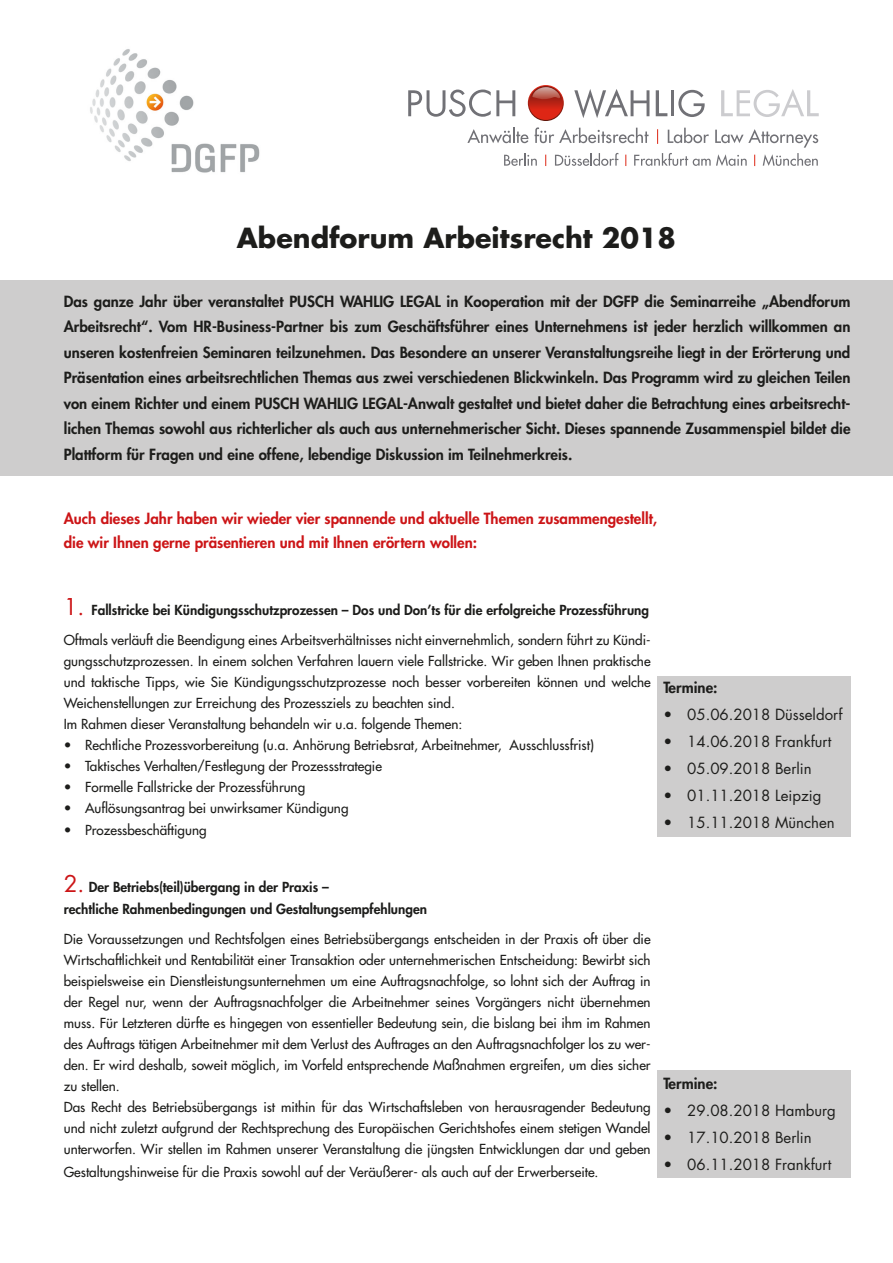
<style>
.page{position:relative;width:893px;height:1263px;background:#fff}
.page>*{position:absolute;margin:0;border:0;box-sizing:border-box;transform-origin:0 0}
.t1{font:700 27px "Futura Std";color:#1d1d1b}
.t2{font:800 15px/25.5px "Futura Std";color:#1d1d1b;text-align:justify}
.t3{font:15px "Futura Std";color:#1d1d1b}
.t4{font:800 15px/24px "Futura Std";color:#cc1517}
.t5{font:500 13.5px/21px "Futura Std";color:#1d1d1b}
.t6{font:800 13.5px/22.5px "Futura Std";color:#1d1d1b}
.s1{font-weight:400;font-size:22.5px;color:#cc1517}
</style>
<div class="page">
<div style="left:0;top:281px;width:893px;height:195px;background:#cecdcd"></div>
<svg style="left:678px;top:90px;width:27px;height:27px"></svg>
<svg style="left:721px;top:89px;width:98px;height:28px"></svg>
<svg style="left:408px;top:90px;width:107px;height:27px"></svg>
<svg style="left:656px;top:90px;width:11px;height:26px"></svg>
<hr style="left:671px;top:90px;width:3px;height:26px;background:#717176">
<svg style="left:574px;top:89px;width:75px;height:29px"></svg>
<svg style="left:528px;top:85px;width:36px;height:36px"></svg>
<svg style="left:529px;top:86px;width:34px;height:34px"></svg>
<svg style="left:532px;top:87px;width:29px;height:13px"></svg>
<svg style="left:467px;top:127px;width:351px;height:39px"></svg>
<div style="left:657px;top:676px;width:193px;height:160px;background:#cecdcd"></div>
<div style="left:657px;top:1070px;width:193px;height:108px;background:#cecdcd"></div>
<img style="left:90px;top:49px;width:170px;height:124px">
<h1 class="t1" style="left:237px;top:220px;width:441px">Abendforum Arbeitsrecht 2018</h1>
<p class="t2" style="left:64px;top:289px;width:788px">Das ganze Jahr über veranstaltet PUSCH WAHLIG LEGAL in Kooperation mit der DGFP die Seminarreihe „Abendforum Arbeitsrecht“. Vom HR-Business-Partner bis zum Geschäftsführer eines Unternehmens ist jeder herzlich willkommen an unseren kostenfreien Seminaren teilzunehmen. Das Besondere an unserer Veranstaltungsreihe liegt in der Erörterung und Präsentation eines arbeitsrechtlichen Themas aus zwei verschiedenen Blickwinkeln. Das Programm wird zu gleichen Teilen von einem Richter und einem PUSCH WAHLIG LEGAL-Anwalt gestaltet und bietet daher die Betrachtung eines arbeitsrecht&shy;lichen Themas sowohl aus richterlicher als auch aus unternehmerischer Sicht. Dieses spannende Zusammenspiel bildet die Plattform für Fragen und eine offene, lebendige Diskussion im Teilnehmerkreis.</p>
<p class="t4" style="left:64px;top:506px;width:595px">Auch dieses Jahr haben wir wieder vier spannende und aktuelle Themen zusammengestellt, die wir Ihnen gerne präsentieren und mit Ihnen erörtern wollen:</p>
<p class="t6" style="left:64px;top:598px;width:587px"><span class="s1">1.</span> Fallstricke bei Kündigungsschutzprozessen – Dos und Don’ts für die erfolgreiche Prozessführung</p>
<p class="t5" style="left:64px;top:629px;width:588px">Oftmals verläuft die Beendigung eines Arbeitsverhältnisses nicht einvernehmlich, sondern führt zu Kündi&shy;gungsschutzprozessen. In einem solchen Verfahren lauern viele Fallstricke. Wir geben Ihnen praktische und taktische Tipps, wie Sie Kündigungsschutzprozesse noch besser vorbereiten können und welche Weichenstellungen zur Erreichung des Prozessziels zu beachten sind.<br>Im Rahmen dieser Veranstaltung behandeln wir u.a. folgende Themen:</p>
<p class="t5" style="left:64px;top:734px;width:532px">• Rechtliche Prozessvorbereitung (u.a. Anhörung Betriebsrat, Arbeitnehmer, Ausschlussfrist)</p>
<p class="t5" style="left:64px;top:755px;width:320px">• Taktisches Verhalten/Festlegung der Prozessstrategie</p>
<p class="t5" style="left:64px;top:776px;width:243px">• Formelle Fallstricke der Prozessführung</p>
<p class="t5" style="left:64px;top:797px;width:286px">• Auflösungsantrag bei unwirksamer Kündigung</p>
<p class="t5" style="left:64px;top:820px;width:144px">• Prozessbeschäftigung</p>
<p class="t2" style="left:663px;top:675px;width:56px">Termine:</p>
<p class="t3" style="left:663px;top:705px;width:181px">• 05.06.2018 Düsseldorf</p>
<p class="t3" style="left:663px;top:732px;width:170px">• 14.06.2018 Frankfurt</p>
<p class="t3" style="left:663px;top:759px;width:150px">• 05.09.2018 Berlin</p>
<p class="t3" style="left:663px;top:786px;width:160px">• 01.11.2018 Leipzig</p>
<p class="t3" style="left:663px;top:813px;width:173px">• 15.11.2018 München</p>
<p class="t6" style="left:64px;top:875px;width:365px"><span class="s1">2.</span> Der Betriebs(teil)übergang in der Praxis –<br>rechtliche Rahmenbedingungen und Gestaltungsempfehlungen</p>
<p class="t5" style="left:64px;top:929px;width:588px">Die Voraussetzungen und Rechtsfolgen eines Betriebsübergangs entscheiden in der Praxis oft über die Wirtschaftlichkeit und Rentabilität einer Transaktion oder unternehmerischen Entscheidung: Bewirbt sich beispielsweise ein Dienstleistungsunternehmen um eine Auftragsnachfolge, so lohnt sich der Auftrag in der Regel nur, wenn der Auftragsnachfolger die Arbeitnehmer seines Vorgängers nicht übernehmen muss. Für Letzteren dürfte es hingegen von essentieller Bedeutung sein, die bislang bei ihm im Rahmen des Auftrags tätigen Arbeitnehmer mit dem Verlust des Auftrages an den Auftragsnachfolger los zu wer&shy;den. Er wird deshalb, soweit möglich, im Vorfeld entsprechende Maßnahmen ergreifen, um dies sicher zu stellen.<br>Das Recht des Betriebsübergangs ist mithin für das Wirtschaftsleben von herausragender Bedeutung und nicht zuletzt aufgrund der Rechtsprechung des Europäischen Gerichtshofes einem stetigen Wandel unterworfen. Wir stellen im Rahmen unserer Veranstaltung die jüngsten Entwicklungen dar und geben</p>
<p class="t5" style="left:64px;top:1161px;width:536px">Gestaltungshinweise für die Praxis sowohl auf der Veräußerer- als auch auf der Erwerberseite.</p>
<p class="t2" style="left:663px;top:1071px;width:56px">Termine:</p>
<p class="t3" style="left:663px;top:1101px;width:174px">• 29.08.2018 Hamburg</p>
<p class="t3" style="left:663px;top:1128px;width:150px">• 17.10.2018 Berlin</p>
<p class="t3" style="left:663px;top:1155px;width:170px">• 06.11.2018 Frankfurt</p>
</div>
